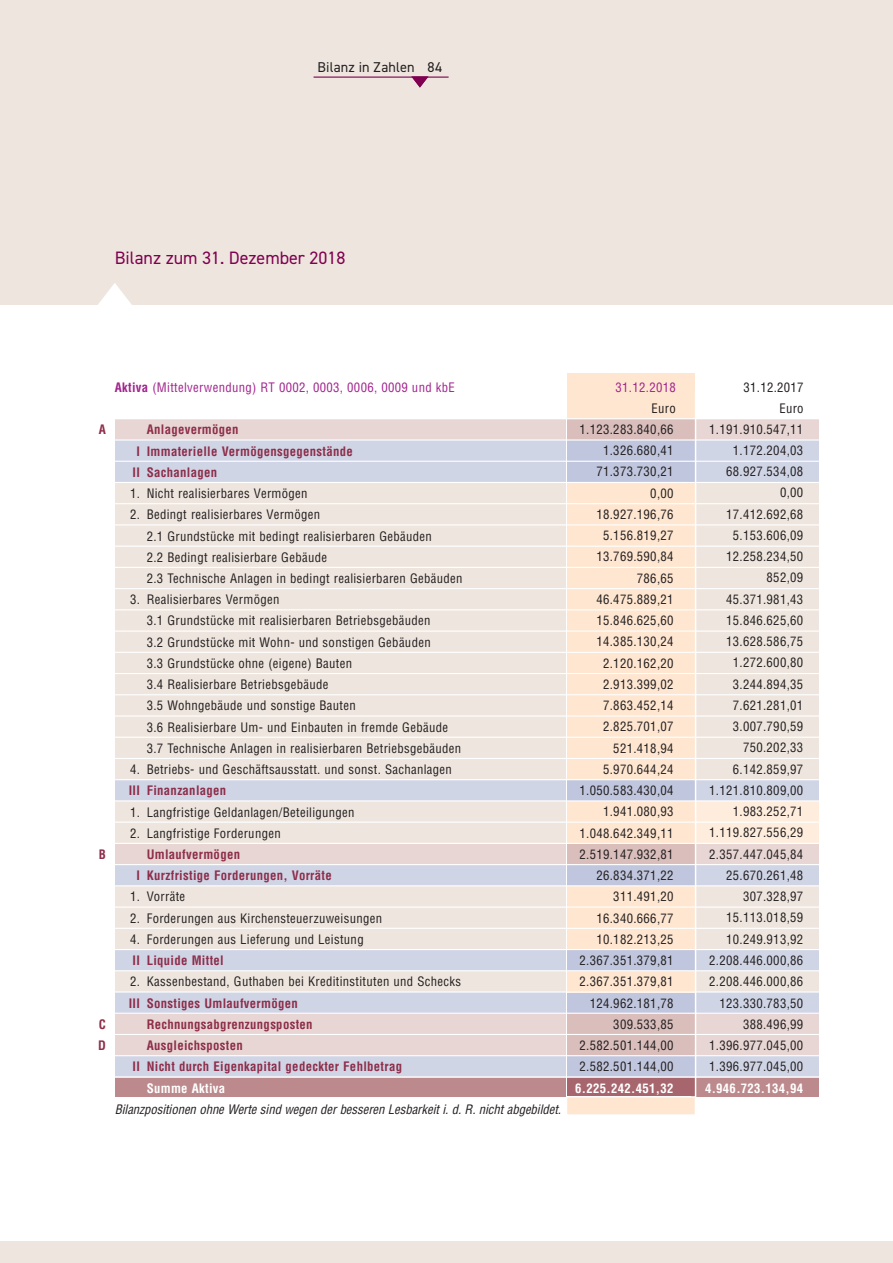
<style>
.page{position:relative;width:893px;height:1263px;background:#eee6de}
.page>*{position:absolute;margin:0;border:0;box-sizing:border-box;transform-origin:0 0}
.t1{font:18px "DIN2014";color:#800051}
.t2{font:14.25px "DIN2014";letter-spacing:.01em;color:#231f20}
.t3{font:condensed 12.75px/21.3px "Helvetica LT Std";letter-spacing:.025em;color:#231f20}
.t4{font:700 condensed 12.75px/21.3px "Helvetica LT Std";letter-spacing:.025em;color:#8d2e4a}
.t5{font:italic condensed 12.75px "Helvetica LT Std";letter-spacing:-.005em;color:#231f20}
.t6{font:condensed 12.75px "Helvetica LT Std";letter-spacing:.025em;color:#a2238e}
.t7{font:700 condensed 12.75px "Helvetica LT Std";letter-spacing:.025em;color:#fff}
.s1{font-weight:700}
</style>
<div class="page">
<div style="left:0;top:305px;width:893px;height:936px;background:#fff"></div>
<div style="left:115px;top:844px;width:451px;height:21px;background:#e7d6d3"></div>
<div style="left:115px;top:419px;width:451px;height:21px;background:#e7d6d3"></div>
<div style="left:115px;top:440px;width:451px;height:43px;background:#d0d5e6"></div>
<div style="left:115px;top:780px;width:451px;height:21px;background:#d0d5e6"></div>
<div style="left:115px;top:864px;width:451px;height:21px;background:#d0d5e6"></div>
<div style="left:115px;top:886px;width:451px;height:106px;background:#eee6de"></div>
<div style="left:115px;top:801px;width:451px;height:42px;background:#eee6de"></div>
<div style="left:115px;top:483px;width:451px;height:297px;background:#eee6de"></div>
<div style="left:691px;top:1077px;width:128px;height:19px;background:#bc898c"></div>
<div style="left:691px;top:843px;width:128px;height:22px;background:#e7d6d3"></div>
<div style="left:691px;top:1013px;width:128px;height:43px;background:#e7d6d3"></div>
<div style="left:691px;top:419px;width:128px;height:21px;background:#e7d6d3"></div>
<div style="left:691px;top:440px;width:128px;height:42px;background:#d0d5e6"></div>
<div style="left:691px;top:780px;width:128px;height:21px;background:#d0d5e6"></div>
<div style="left:691px;top:992px;width:128px;height:21px;background:#d0d5e6"></div>
<div style="left:691px;top:1056px;width:128px;height:21px;background:#d0d5e6"></div>
<div style="left:691px;top:864px;width:128px;height:21px;background:#d0d5e6"></div>
<div style="left:691px;top:886px;width:128px;height:106px;background:#eee6de"></div>
<div style="left:691px;top:949px;width:128px;height:22px;background:#d0d5e6"></div>
<div style="left:691px;top:801px;width:128px;height:42px;background:#feeddd"></div>
<div style="left:691px;top:483px;width:128px;height:297px;background:#eee6de"></div>
<div style="left:567px;top:1076px;width:128px;height:20px;background:#a7656d"></div>
<div style="left:567px;top:1056px;width:128px;height:21px;background:#c0c6dd"></div>
<div style="left:567px;top:439px;width:128px;height:43px;background:#c0c6dd"></div>
<div style="left:567px;top:780px;width:128px;height:20px;background:#c0c6dd"></div>
<div style="left:567px;top:992px;width:128px;height:21px;background:#c0c6dd"></div>
<div style="left:567px;top:864px;width:128px;height:21px;background:#c0c6dd"></div>
<div style="left:567px;top:886px;width:128px;height:106px;background:#fee6d0"></div>
<div style="left:567px;top:949px;width:128px;height:22px;background:#c0c6dd"></div>
<div style="left:567px;top:801px;width:128px;height:43px;background:#fee6d0"></div>
<div style="left:566px;top:1096px;width:130px;height:19px;background:#fee6d0;border:1px solid #fff"></div>
<div style="left:567px;top:483px;width:128px;height:297px;background:#fee6d0"></div>
<div style="left:567px;top:373px;width:128px;height:46px;background:#fee6d0"></div>
<div style="left:567px;top:843px;width:128px;height:22px;background:#d9bebc"></div>
<div style="left:567px;top:1013px;width:128px;height:43px;background:#d9bebc"></div>
<div style="left:567px;top:419px;width:128px;height:21px;background:#d9bebc"></div>
<div style="left:115px;top:1074px;width:451px;height:22px;background:#bc898c"></div>
<div style="left:115px;top:1013px;width:451px;height:43px;background:#e7d6d3"></div>
<div style="left:115px;top:992px;width:451px;height:21px;background:#d0d5e6"></div>
<div style="left:115px;top:1056px;width:451px;height:21px;background:#d0d5e6"></div>
<div style="left:115px;top:950px;width:451px;height:21px;background:#d0d5e6"></div>
<div style="left:695px;top:391px;width:127px;height:770px;border:2px solid #fff"></div>
<hr style="left:314px;top:77px;width:135px;height:1px;background:#800051">
<svg style="left:411px;top:77px;width:17px;height:11px"></svg>
<hr style="left:115px;top:418px;width:706px;height:1px;background:#fff">
<hr style="left:115px;top:439px;width:706px;height:2px;background:#fff">
<hr style="left:115px;top:461px;width:706px;height:1px;background:#fff">
<hr style="left:115px;top:482px;width:706px;height:1px;background:#fff">
<hr style="left:115px;top:503px;width:706px;height:1px;background:#fff">
<hr style="left:115px;top:524px;width:706px;height:1px;background:#fff">
<hr style="left:115px;top:546px;width:706px;height:1px;background:#fff">
<hr style="left:115px;top:567px;width:706px;height:1px;background:#fff">
<hr style="left:115px;top:588px;width:706px;height:1px;background:#fff">
<hr style="left:115px;top:609px;width:706px;height:1px;background:#fff">
<hr style="left:115px;top:630px;width:706px;height:2px;background:#fff">
<hr style="left:115px;top:652px;width:706px;height:1px;background:#fff">
<hr style="left:115px;top:673px;width:706px;height:1px;background:#fff">
<hr style="left:115px;top:694px;width:706px;height:1px;background:#fff">
<hr style="left:115px;top:715px;width:706px;height:1px;background:#fff">
<hr style="left:115px;top:737px;width:706px;height:1px;background:#fff">
<hr style="left:115px;top:758px;width:706px;height:1px;background:#fff">
<hr style="left:115px;top:779px;width:706px;height:1px;background:#fff">
<hr style="left:115px;top:800px;width:706px;height:1px;background:#fff">
<hr style="left:115px;top:821px;width:706px;height:2px;background:#fff">
<hr style="left:115px;top:843px;width:706px;height:1px;background:#fff">
<hr style="left:115px;top:864px;width:706px;height:1px;background:#fff">
<hr style="left:115px;top:885px;width:706px;height:1px;background:#fff">
<hr style="left:115px;top:906px;width:706px;height:2px;background:#fff">
<hr style="left:115px;top:928px;width:706px;height:1px;background:#fff">
<hr style="left:115px;top:949px;width:706px;height:1px;background:#fff">
<hr style="left:115px;top:970px;width:706px;height:1px;background:#fff">
<hr style="left:115px;top:991px;width:706px;height:1px;background:#fff">
<hr style="left:115px;top:1013px;width:706px;height:1px;background:#fff">
<hr style="left:115px;top:1034px;width:706px;height:1px;background:#fff">
<hr style="left:115px;top:1055px;width:706px;height:1px;background:#fff">
<hr style="left:115px;top:1076px;width:706px;height:1px;background:#fff">
<svg style="left:98px;top:283px;width:34px;height:22px"></svg>
<p class="t2" style="left:318px;top:58px;width:126px">Bilanz in Zahlen 84</p>
<h1 class="t1" style="left:115px;top:246px;width:232px">Bilanz zum 31. Dezember 2018</h1>
<p class="t6" style="left:115px;top:379px;width:342px"><span class="s1">Aktiva</span> (Mittelverwendung) RT 0002, 0003, 0006, 0009 und kbE</p>
<p class="t6" style="left:615px;top:379px;width:62px">31.12.2018</p>
<p class="t3" style="left:743px;top:376px;width:62px">31.12.2017</p>
<p class="t3" style="left:651px;top:398px;width:26px">Euro</p>
<p class="t3" style="left:779px;top:398px;width:26px">Euro</p>
<p class="t4" style="left:99px;top:419px;width:9px">A</p>
<p class="t4" style="left:147px;top:419px;width:93px">Anlagevermögen</p>
<p class="t4" style="left:136px;top:440px;width:218px">I Immaterielle Vermögensgegenstände</p>
<p class="t4" style="left:133px;top:461px;width:86px">II Sachanlagen</p>
<p class="t3" style="left:130px;top:483px;width:179px">1. Nicht realisierbares Vermögen</p>
<p class="t3" style="left:147px;top:504px;width:317px;text-indent:-17px">2. Bedingt realisierbares Vermögen<br>2.1 Grundstücke mit bedingt realisierbaren Gebäuden<br>2.2 Bedingt realisierbare Gebäude<br>2.3 Technische Anlagen in bedingt realisierbaren Gebäuden</p>
<p class="t3" style="left:147px;top:589px;width:316px;text-indent:-17px">3. Realisierbares Vermögen<br>3.1 Grundstücke mit realisierbaren Betriebsgebäuden<br>3.2 Grundstücke mit Wohn- und sonstigen Gebäuden<br>3.3 Grundstücke ohne (eigene) Bauten<br>3.4 Realisierbare Betriebsgebäude<br>3.5 Wohngebäude und sonstige Bauten<br>3.6 Realisierbare Um- und Einbauten in fremde Gebäude 3.7 Technische Anlagen in realisierbaren Betriebsgebäuden</p>
<p class="t3" style="left:130px;top:759px;width:323px">4. Betriebs- und Geschäftsausstatt. und sonst. Sachanlagen</p>
<p class="t4" style="left:129px;top:780px;width:99px">III Finanzanlagen</p>
<p class="t3" style="left:130px;top:801px;width:226px">1. Langfristige Geldanlagen/Beteiligungen</p>
<p class="t3" style="left:130px;top:822px;width:152px">2. Langfristige Forderungen</p>
<p class="t4" style="left:99px;top:843px;width:9px">B</p>
<p class="t4" style="left:136px;top:843px;width:197px;text-indent:10px">Umlaufvermögen<br>I Kurzfristige Forderungen, Vorräte</p>
<p class="t3" style="left:130px;top:886px;width:57px">1. Vorräte</p>
<p class="t3" style="left:130px;top:907px;width:253px">2. Forderungen aus Kirchensteuerzuweisungen</p>
<p class="t3" style="left:130px;top:928px;width:235px">4. Forderungen aus Lieferung und Leistung</p>
<p class="t4" style="left:133px;top:950px;width:93px">II Liquide Mittel</p>
<p class="t3" style="left:130px;top:971px;width:332px">2. Kassenbestand, Guthaben bei Kreditinstituten und Schecks</p>
<p class="t4" style="left:129px;top:992px;width:171px">III Sonstiges Umlaufvermögen</p>
<p class="t4" style="left:99px;top:1013px;width:9px">C</p>
<p class="t4" style="left:147px;top:1013px;width:167px">Rechnungsabgrenzungsposten</p>
<p class="t4" style="left:98px;top:1035px;width:9px">D</p>
<p class="t4" style="left:133px;top:1035px;width:271px;text-indent:14px">Ausgleichsposten<br>II Nicht durch Eigenkapital gedeckter Fehlbetrag</p>
<p class="t7" style="left:147px;top:1080px;width:80px">Summe Aktiva</p>
<p class="t5" style="left:115px;top:1102px;width:448px">Bilanzpositionen ohne Werte sind wegen der besseren Lesbarkeit i. d. R. nicht abgebildet.</p>
<p class="t3" style="left:579px;top:418px;width:96px;text-align:right">1.123.283.840,66<br>1.326.680,41<br>71.373.730,21<br>0,00<br>18.927.196,76<br>5.156.819,27<br>13.769.590,84<br>786,65<br>46.475.889,21<br>15.846.625,60<br>14.385.130,24<br>2.120.162,20<br>2.913.399,02<br>7.863.452,14<br>2.825.701,07<br>521.418,94<br>5.970.644,24<br>1.050.583.430,04<br>1.941.080,93<br>1.048.642.349,11<br>2.519.147.932,81<br>26.834.371,22<br>311.491,20<br>16.340.666,77<br>10.182.213,25<br>2.367.351.379,81<br>2.367.351.379,81<br>124.962.181,78<br>309.533,85<br>2.582.501.144,00<br>2.582.501.144,00</p>
<p class="t7" style="left:575px;top:1080px;width:100px">6.225.242.451,32</p>
<p class="t3" style="left:709px;top:418px;width:96px;text-align:right">1.191.910.547,11<br>1.172.204,03<br>68.927.534,08<br>0,00<br>17.412.692,68<br>5.153.606,09<br>12.258.234,50<br>852,09<br>45.371.981,43<br>15.846.625,60<br>13.628.586,75<br>1.272.600,80<br>3.244.894,35<br>7.621.281,01<br>3.007.790,59<br>750.202,33<br>6.142.859,97<br>1.121.810.809,00<br>1.983.252,71<br>1.119.827.556,29<br>2.357.447.045,84<br>25.670.261,48<br>307.328,97<br>15.113.018,59<br>10.249.913,92<br>2.208.446.000,86<br>2.208.446.000,86<br>123.330.783,50<br>388.496,99<br>1.396.977.045,00<br>1.396.977.045,00</p>
<p class="t7" style="left:705px;top:1080px;width:100px">4.946.723.134,94</p>
</div>
